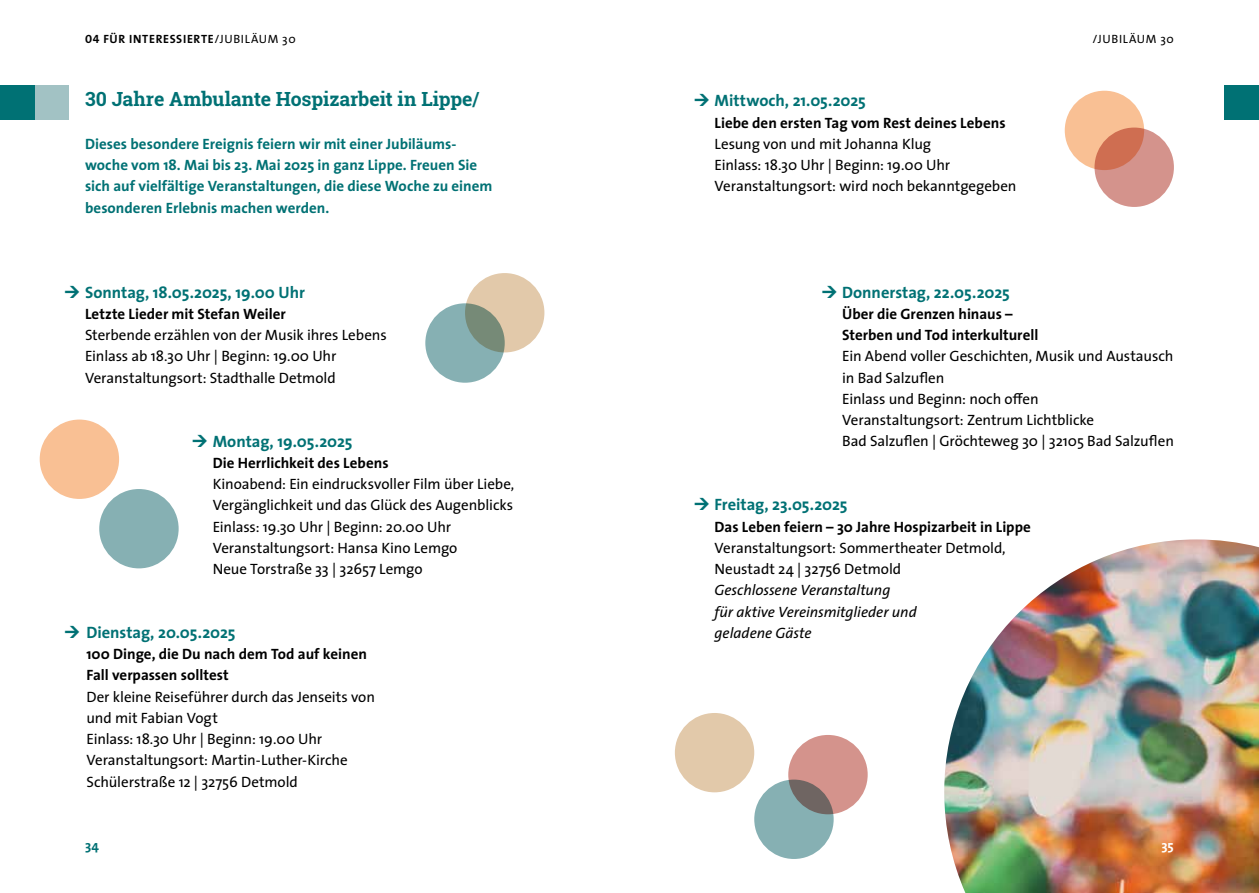
<style>
.page{position:relative;width:1259px;height:893px;background:#fff}
.page>*{position:absolute;margin:0;border:0;box-sizing:border-box;transform-origin:0 0}
.t1{font:700 19.5px "Roboto Slab";letter-spacing:-.005em;color:#007174}
.t2{font:700 16.5px "The Sans";letter-spacing:-.005em;color:#007174}
.t3{font:15px/21.3px "The Sans";letter-spacing:-.005em;color:#000}
.t4{font:700 15px/21.3px "The Sans";color:#000}
.t5{font:700 15px/21.3px "The Sans";color:#007174}
.t6{font:italic 15px/21.3px "The Sans";letter-spacing:-.005em;color:#000}
.t7{font:700 13.5px "The Sans";color:#007174}
.t8{font:700 13.5px "The Sans";color:#fff}
.t9{font:700 12px "The Sans";letter-spacing:.055em;color:#000}
.t10{font:12px "The Sans";letter-spacing:.055em;color:#000}
.s1{font-family:"The Sans Bold Caps";font-weight:400}
.s2{font-weight:400}
</style>
<div class="page">
<img style="left:944px;top:539px;width:315px;height:354px">
<div style="left:1225px;top:85px;width:34px;height:34px;background:#007174"></div>
<div style="left:34px;top:85px;width:34px;height:34px;background:#a2c2c4"></div>
<div style="left:0;top:85px;width:34px;height:34px;background:#007174"></div>
<div style="left:425px;top:303px;width:80px;height:80px;background:#86b0b3;border-radius:50%"></div>
<svg style="left:465px;top:273px;width:79px;height:79px;background:#c6b99d"></svg>
<div style="left:40px;top:420px;width:79px;height:79px;background:#f9c094;border-radius:50%"></div>
<div style="left:99px;top:489px;width:80px;height:79px;background:#86b0b3;border-radius:50%"></div>
<div style="left:754px;top:780px;width:79px;height:79px;background:#86b0b3;border-radius:50%"></div>
<div style="left:675px;top:713px;width:79px;height:79px;background:#e2c9aa;border-radius:50%"></div>
<svg style="left:788px;top:735px;width:79px;height:79px;background:#c18b84"></svg>
<div style="left:1064px;top:91px;width:80px;height:79px;background:#f9c094;border-radius:50%"></div>
<svg style="left:1094px;top:128px;width:80px;height:79px;background:#d2897c"></svg>
<p class="t9" style="left:85px;top:29px;width:212px"><span class="s1">04</span> FÜR INTERESSIERTE<span class="s2">/JUBILÄUM 30</span></p>
<p class="t10" style="left:1092px;top:29px;width:83px">/JUBILÄUM 30</p>
<h1 class="t1" style="left:85px;top:86px;width:396px">30 Jahre Ambulante Hospizarbeit in Lippe/</h1>
<p class="t5" style="left:85px;top:133px;width:409px">Dieses besondere Ereignis feiern wir mit einer Jubiläums&shy;woche vom 18. Mai bis 23. Mai 2025 in ganz Lippe. Freuen Sie sich auf vielfältige Veranstaltungen, die diese Woche zu einem besonderen Erlebnis machen werden.</p>
<p class="t2" style="left:85px;top:278px;width:221px">Sonntag, 18.05.2025, 19.00 Uhr</p>
<p class="t4" style="left:85px;top:303px;width:202px">Letzte Lieder mit Stefan Weiler</p>
<p class="t3" style="left:85px;top:324px;width:303px">Sterbende erzählen von der Musik ihres Lebens<br>Einlass ab 18.30 Uhr | Beginn: 19.00 Uhr<br>Veranstaltungsort: Stadthalle Detmold</p>
<p class="t2" style="left:213px;top:427px;width:141px">Montag, 19.05.2025</p>
<p class="t4" style="left:213px;top:452px;width:177px">Die Herrlichkeit des Lebens</p>
<p class="t3" style="left:213px;top:473px;width:303px">Kinoabend: Ein eindrucksvoller Film über Liebe, Vergänglichkeit und das Glück des Augenblicks Einlass: 19.30 Uhr | Beginn: 20.00 Uhr Veranstaltungsort: Hansa Kino Lemgo<br>Neue Torstraße 33 | 32657 Lemgo</p>
<p class="t2" style="left:86px;top:618px;width:151px">Dienstag, 20.05.2025</p>
<p class="t4" style="left:86px;top:643px;width:282px">100 Dinge, die Du nach dem Tod auf keinen<br>Fall verpassen solltest</p>
<p class="t3" style="left:86px;top:685px;width:290px">Der kleine Reiseführer durch das Jenseits von und mit Fabian Vogt<br>Einlass: 18.30 Uhr | Beginn: 19.00 Uhr Veranstaltungsort: Martin-Luther-Kirche Schülerstraße 12 | 32756 Detmold</p>
<p class="t2" style="left:714px;top:87px;width:153px">Mittwoch, 21.05.2025</p>
<p class="t4" style="left:714px;top:111px;width:293px">Liebe den ersten Tag vom Rest deines Lebens</p>
<p class="t3" style="left:714px;top:133px;width:303px">Lesung von und mit Johanna Klug<br>Einlass: 18.30 Uhr | Beginn: 19.00 Uhr<br>Veranstaltungsort: wird noch bekanntgegeben</p>
<p class="t2" style="left:842px;top:278px;width:169px">Donnerstag, 22.05.2025</p>
<p class="t4" style="left:842px;top:303px;width:198px">Über die Grenzen hinaus –<br>Sterben und Tod interkulturell</p>
<p class="t3" style="left:842px;top:345px;width:333px">Ein Abend voller Geschichten, Musik und Austausch in Bad Salzuflen<br>Einlass und Beginn: noch offen<br>Veranstaltungsort: Zentrum Lichtblicke<br>Bad Salzuflen | Gröchteweg 30 | 32105 Bad Salzuflen</p>
<p class="t2" style="left:714px;top:491px;width:134px">Freitag, 23.05.2025</p>
<p class="t4" style="left:714px;top:515px;width:318px">Das Leben feiern – 30 Jahre Hospizarbeit in Lippe</p>
<p class="t3" style="left:714px;top:537px;width:293px">Veranstaltungsort: Sommertheater Detmold,<br>Neustadt 24 | 32756 Detmold</p>
<p class="t6" style="left:714px;top:579px;width:204px">Geschlossene Veranstaltung<br>für aktive Vereinsmitglieder und geladene Gäste</p>
<p class="t7" style="left:85px;top:835px;width:15px">34</p>
<p class="t8" style="left:1161px;top:835px;width:14px">35</p>
</div>
